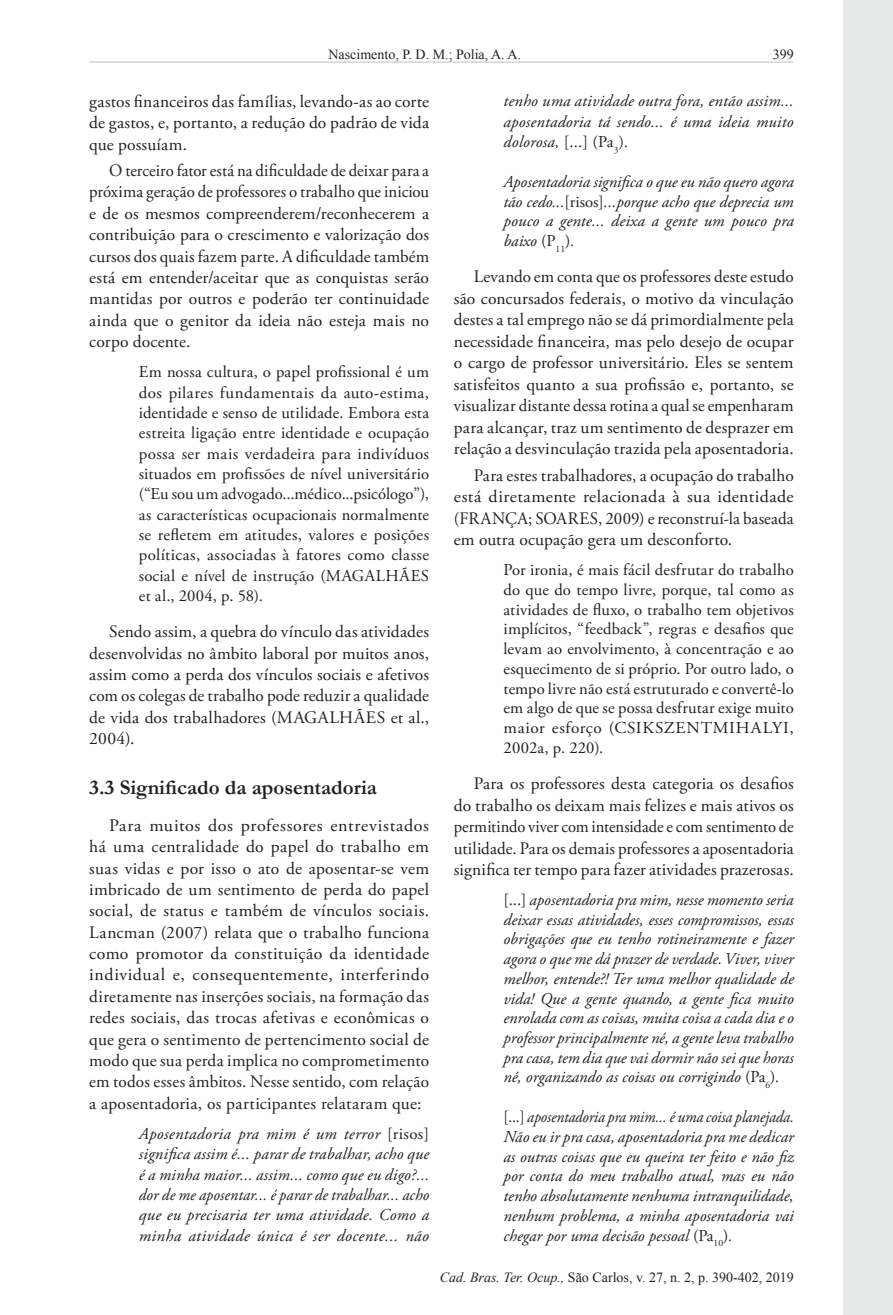
<style>
.page{position:relative;width:893px;height:1315px;background:#fff}
.page>*{position:absolute;margin:0;border:0;box-sizing:border-box;transform-origin:0 0}
.Heading2{font:700 21px "Garamond";color:#231f20}
.Paragraph{font:17.5px/21.3px "Adobe Garamond Pro";letter-spacing:.01em;color:#231f20;text-align:justify}
.Paragraph-2{font:17.5px/21.3px "Adobe Garamond Pro";letter-spacing:.01em;color:#231f20;text-align:justify;scale:.96 1}
.BlockQuote-Italico{font:italic 16.62px/19.8px "Adobe Garamond Pro";letter-spacing:.01em;color:#231f20;text-align:justify}
.t1{font:16.62px/20.3px "Adobe Garamond Pro";letter-spacing:.02em;color:#231f20;text-align:justify}
.BlockQuote-Italico-2{font:italic 16.62px/19.8px "Adobe Garamond Pro";letter-spacing:.01em;color:#231f20;text-align:justify;scale:.94 1}
.t2{font:14px "Times New Roman";color:#231f20}
.s1{font-style:normal}
.s2{font-style:italic}
</style>
<div class="page">
<div style="left:843px;top:0;width:50px;height:1315px;background:#e7e8e8"></div>
<hr style="left:90px;top:62px;width:703px;height:1px;background:#c0c0c0">
<p class="t2" style="left:329px;top:45px;width:194px">Nascimento, P. D. M.; Polia, A. A.</p>
<p class="Paragraph" style="left:89px;top:91px;width:341px">gastos financeiros das famílias, levando-as ao corte de gastos, e, portanto, a redução do padrão de vida que possuíam.</p>
<p class="Paragraph-2" style="left:89px;top:160px;width:356px;text-indent:20px">O terceiro fator está na dificuldade de deixar para a próxima geração de professores o trabalho que iniciou e de os mesmos compreenderem/reconhecerem a contribuição para o crescimento e valorização dos cursos dos quais fazem parte. A dificuldade também está em entender/aceitar que as conquistas serão mantidas por outros e poderão ter continuidade ainda que o genitor da ideia não esteja mais no corpo docente.</p>
<p class="t1" style="left:139px;top:362px;width:292px">Em nossa cultura, o papel profissional é um dos pilares fundamentais da auto-estima, identidade e senso de utilidade. Embora esta estreita ligação entre identidade e ocupação possa ser mais verdadeira para indivíduos situados em profissões de nível universitário (“Eu sou um advogado...médico...psicólogo”), as características ocupacionais normalmente se refletem em atitudes, valores e posições políticas, associadas à fatores como classe social e nível de instrução (MAGALHÃES et al., 2004, p. 58).</p>
<p class="Paragraph" style="left:89px;top:621px;width:341px;text-indent:20px">Sendo assim, a quebra do vínculo das atividades desenvolvidas no âmbito laboral por muitos anos, assim como a perda dos vínculos sociais e afetivos com os colegas de trabalho pode reduzir a qualidade de vida dos trabalhadores (MAGALHÃES et al., 2004).</p>
<p class="Heading2" style="left:89px;top:773px;width:289px">3.3 Significado da aposentadoria</p>
<p class="Paragraph" style="left:89px;top:815px;width:341px;text-indent:20px">Para muitos dos professores entrevistados há uma centralidade do papel do trabalho em suas vidas e por isso o ato de aposentar-se vem imbricado de um sentimento de perda do papel social, de status e também de vínculos sociais.<br>Lancman (2007) relata que o trabalho funciona como promotor da constituição da identidade individual e, consequentemente, interferindo diretamente nas inserções sociais, na formação das redes sociais, das trocas afetivas e econômicas o que gera o sentimento de pertencimento social de modo que sua perda implica no comprometimento em todos esses âmbitos. Nesse sentido, com relação a aposentadoria, os participantes relataram que:</p>
<p class="BlockQuote-Italico" style="left:139px;top:1124px;width:292px;line-height:20.3px">Aposentadoria pra mim é um terror <span class="s1">[risos] </span>significa assim é... parar de trabalhar, acho que é a minha maior... assim... como que eu digo?... dor de me aposentar... é parar de trabalhar... acho que eu precisaria ter uma atividade. Como a minha atividade única é ser docente... não</p>
<p class="BlockQuote-Italico" style="left:504px;top:91px;width:292px;line-height:20.5px">tenho uma atividade outra fora, então assim... aposentadoria tá sendo... é uma ideia muito dolorosa, <span class="s1">[...] (Pa</span><sub>3</sub><span class="s1">)</span>.</p>
<p class="BlockQuote-Italico" style="left:504px;top:172px;width:292px">Aposentadoria significa o que eu não quero agora tão cedo...<span class="s1">[risos]</span>...porque acho que deprecia um pouco a gente... deixa a gente um pouco pra baixo <span class="s1">(P</span><sub>11</sub><span class="s1">)</span>.</p>
<p class="Paragraph" style="left:454px;top:267px;width:341px;text-indent:20px">Levando em conta que os professores deste estudo são concursados federais, o motivo da vinculação destes a tal emprego não se dá primordialmente pela necessidade financeira, mas pelo desejo de ocupar o cargo de professor universitário. Eles se sentem satisfeitos quanto a sua profissão e, portanto, se visualizar distante dessa rotina a qual se empenharam para alcançar, traz um sentimento de desprazer em relação a desvinculação trazida pela aposentadoria.</p>
<p class="Paragraph" style="left:454px;top:465px;width:341px;text-indent:20px">Para estes trabalhadores, a ocupação do trabalho está diretamente relacionada à sua identidade (FRANÇA; SOARES, 2009) e reconstruí-la baseada em outra ocupação gera um desconforto.</p>
<p class="t1" style="left:504px;top:560px;width:292px;line-height:19.8px">Por ironia, é mais fácil desfrutar do trabalho do que do tempo livre, porque, tal como as atividades de fluxo, o trabalho tem objetivos implícitos, “feedback”, regras e desafios que levam ao envolvimento, à concentração e ao esquecimento de si próprio. Por outro lado, o tempo livre não está estruturado e convertê-lo em algo de que se possa desfrutar exige muito maior esforço (CSIKSZENTMIHALYI, 2002a, p. 220).</p>
<p class="Paragraph" style="left:454px;top:773px;width:341px;text-indent:20px">Para os professores desta categoria os desafios do trabalho os deixam mais felizes e mais ativos os permitindo viver com intensidade e com sentimento de utilidade. Para os demais professores a aposentadoria significa ter tempo para fazer atividades prazerosas.</p>
<p class="BlockQuote-Italico" style="left:504px;top:890px;width:292px"><span class="s1">[...]</span> aposentadoria pra mim, nesse momento seria deixar essas atividades, esses compromissos, essas obrigações que eu tenho rotineiramente e fazer agora o que me dá prazer de verdade. Viver, viver melhor, entende?! Ter uma melhor qualidade de vida! Que a gente quando, a gente fica muito enrolada com as coisas, muita coisa a cada dia e o professor principalmente né, a gente leva trabalho pra casa, tem dia que vai dormir não sei que horas né, organizando as coisas ou corrigindo <span class="s1">(Pa</span><sub>6</sub><span class="s1">)</span>.</p>
<p class="BlockQuote-Italico-2" style="left:504px;top:1107px;width:310px"><span class="s1">[...]</span> aposentadoria pra mim... é uma coisa planejada.<br>Não eu ir pra casa, aposentadoria pra me dedicar as outras coisas que eu queira ter feito e não fiz por conta do meu trabalho atual, mas eu não tenho absolutamente nenhuma intranquilidade, nenhum problema, a minha aposentadoria vai chegar por uma decisão pessoal <span class="s1">(Pa</span><sub>10</sub><span class="s1">)</span>.</p>
<p class="t2" style="left:440px;top:1267px;width:356px"><span class="s2">Cad. Bras. Ter. Ocup.,</span> São Carlos, v. 27, n. 2, p. 390-402, 2019</p>
</div>
